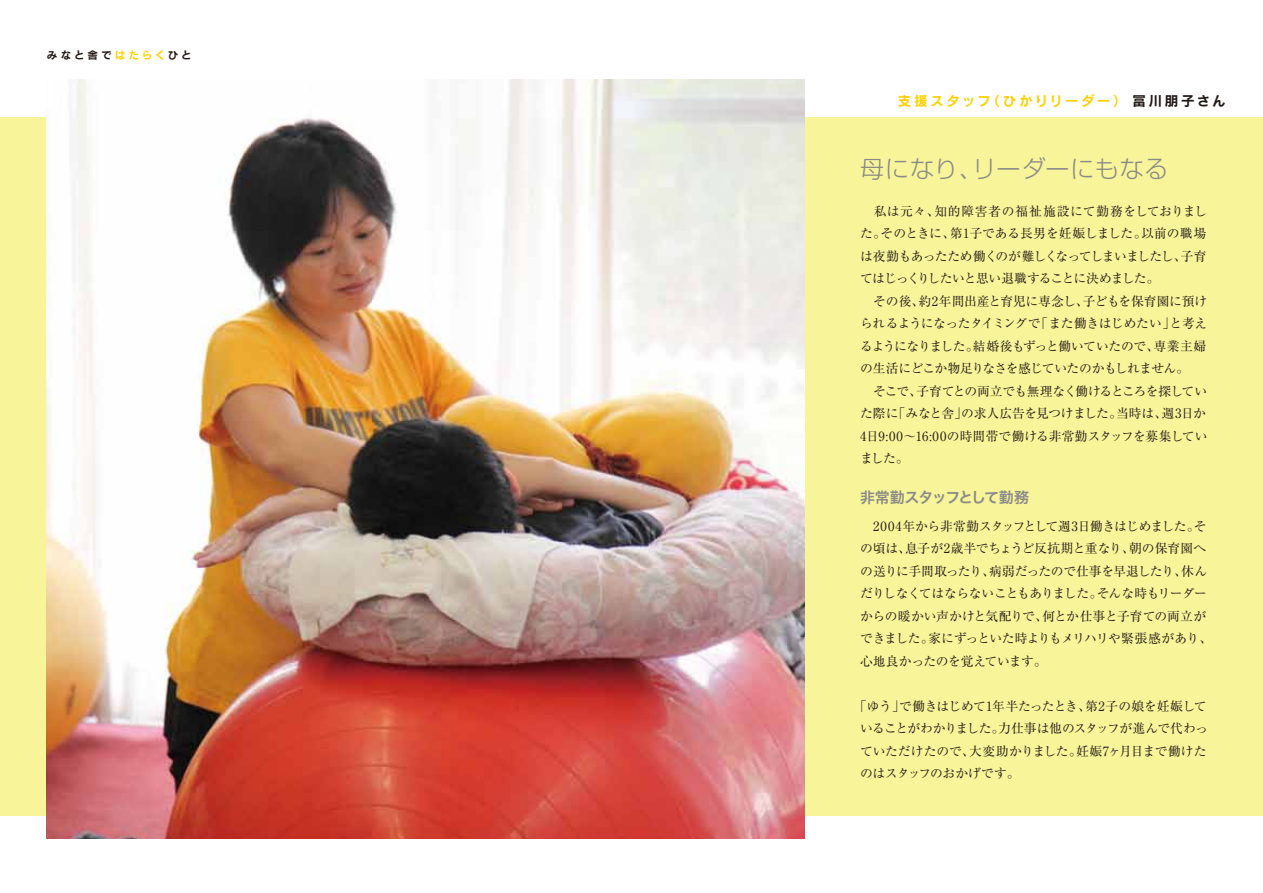
<style>
.page{position:relative;width:1263px;height:893px;background:#fff}
.page>*{position:absolute;margin:0;border:0;box-sizing:border-box;transform-origin:0 0}
.t1{font:300 24px "Shin Go Pro";letter-spacing:.035em;color:#898989}
.t2{font:15px "Hira Kaku Pro N W6";letter-spacing:-.075em;color:#898989}
.t3{font:13.5px "Rodin Pro B";letter-spacing:.175em;color:#fdd000}
.t4{font:12.75px/22.5px "Ryumin Pro";letter-spacing:-.025em;color:#221815}
.t5{font:10.5px "Rodin Pro B";letter-spacing:.27em;color:#221815}
.s1{color:#fdd000}
.s2{color:#221815}
</style>
<div class="page">
<div style="left:0;top:117px;width:1263px;height:699px;background:#f8f499"></div>
<img style="left:47px;top:80px;width:758px;height:759px">
<p class="t5" style="left:47px;top:48px;width:146px">みなと舎で<span class="s1">はたらく</span>ひと</p>
<p class="t3" style="left:898px;top:92px;width:329px">支援スタッフ（ひかりリーダー）<span class="s2">冨川朋子さん</span></p>
<h1 class="t1" style="left:860px;top:149px;width:310px">母になり、リーダーにもなる</h1>
<p class="t4" style="left:860px;top:199px;width:349px">　私は元々、知的障害者の福祉施設にて勤務をしておりました。そのときに、第1子である長男を妊娠しました。以前の職場は夜勤もあったため働くのが難しくなってしまいましたし、子育てはじっくりしたいと思い退職することに決めました。<br>　その後、約2年間出産と育児に専念し、子どもを保育園に預けられるようになったタイミングで「また働きはじめたい」と考えるようになりました。結婚後もずっと働いていたので、専業主婦の生活にどこか物足りなさを感じていたのかもしれません。<br>　そこで、子育てとの両立でも無理なく働けるところを探していた際に「みなと舎」の求人広告を見つけました。当時は、週3日か<br>4日9:00～16:00の時間帯で働ける非常勤スタッフを募集していました。</p>
<p class="t2" style="left:860px;top:483px;width:170px">非常勤スタッフとして勤務</p>
<p class="t4" style="left:860px;top:514px;width:354px">　2004年から非常勤スタッフとして週3日働きはじめました。その頃は、息子が2歳半でちょうど反抗期と重なり、朝の保育園への送りに手間取ったり、病弱だったので仕事を早退したり、休んだりしなくてはならないこともありました。そんな時もリーダーからの暖かい声かけと気配りで、何とか仕事と子育ての両立ができました。家にずっといた時よりもメリハリや緊張感があり、心地良かったのを覚えています。　</p>
<p class="t4" style="left:860px;top:694px;width:350px;text-indent:-6px">「ゆう」で働きはじめて1年半たったとき、第2子の娘を妊娠していることがわかりました。力仕事は他のスタッフが進んで代わっていただけたので、大変助かりました。妊娠7ヶ月目まで働けたのはスタッフのおかげです。</p>
</div>
